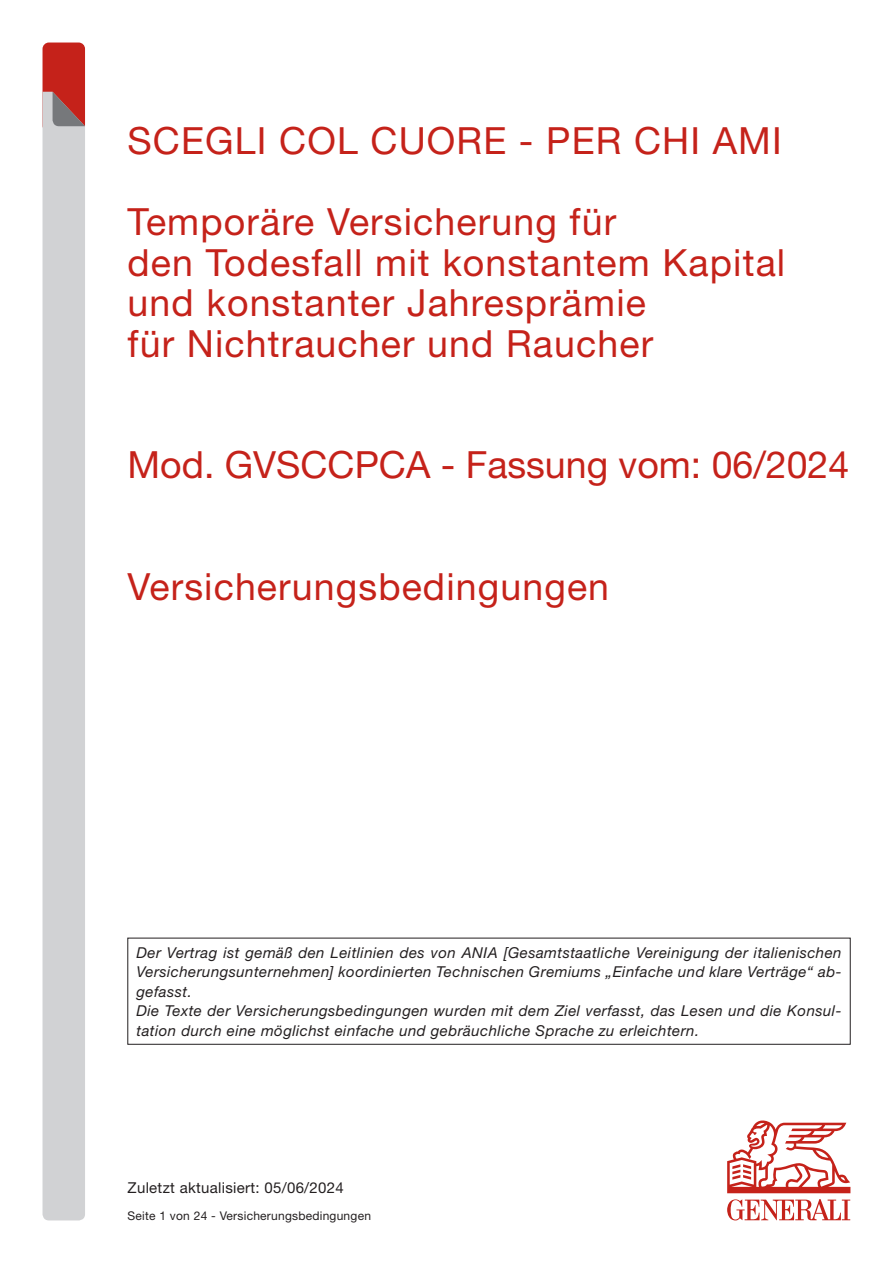
<style>
.page{position:relative;width:893px;height:1263px;background:#fff}
.page>*{position:absolute;margin:0;border:0;box-sizing:border-box;transform-origin:0 0}
.Titolo_prima_pagina{font:37.5px/40.5px "Helvetica Neue LT Std";letter-spacing:.03em;color:#c5221a}
.Titolo_prima_pagina-2{font:37.5px "Helvetica Neue LT Std";color:#c5221a}
.Testo{font:italic 15px/19.5px "Helvetica Neue LT Std";letter-spacing:.03em;color:#231f20;text-align:justify}
.Pie_pagina{font:15px "Helvetica Neue LT Std";letter-spacing:.02em;color:#231f20}
.Pie_pagina-2{font:12px "Helvetica Neue LT Std";letter-spacing:.02em;color:#231f20}
</style>
<div class="page">
<div style="left:43px;top:43px;width:42px;height:89px;background:#c5221a;border-radius:6px"></div>
<div style="left:43px;top:92px;width:42px;height:1128px;background:#d1d2d4"></div>
<svg style="left:53px;top:92px;width:32px;height:34px"></svg>
<svg style="left:727px;top:1199px;width:123px;height:21px"></svg>
<svg style="left:727px;top:1120px;width:123px;height:73px"></svg>
<p class="Titolo_prima_pagina" style="left:128px;top:120px;width:656px">SCEGLI COL CUORE - PER CHI AMI</p>
<p class="Titolo_prima_pagina" style="left:128px;top:201px;width:659px">Temporäre Versicherung für<br>den Todesfall mit konstantem Kapital und konstanter Jahresprämie<br>für Nichtraucher und Raucher</p>
<p class="Titolo_prima_pagina-2" style="left:128px;top:443px;width:723px">Mod. GVSCCPCA - Fassung vom: 06/2024</p>
<p class="Titolo_prima_pagina" style="left:128px;top:566px;width:483px">Versicherungsbedingungen</p>
<p class="Testo" style="left:137px;top:942px;width:706px">Der Vertrag ist gemäß den Leitlinien des von ANIA [Gesamtstaatliche Vereinigung der italienischen Versicherungsunternehmen] koordinierten Technischen Gremiums „Einfache und klare Verträge“ ab&shy;gefasst.</p>
<p class="Testo" style="left:137px;top:1001px;width:706px">Die Texte der Versicherungsbedingungen wurden mit dem Ziel verfasst, das Lesen und die Konsul&shy;tation durch eine möglichst einfache und gebräuchliche Sprache zu erleichtern.</p>
<p class="Pie_pagina" style="left:128px;top:1179px;width:218px">Zuletzt aktualisiert: 05/06/2024</p>
<p class="Pie_pagina-2" style="left:128px;top:1209px;width:245px">Seite 1 von 24 - Versicherungsbedingungen</p>
</div>
